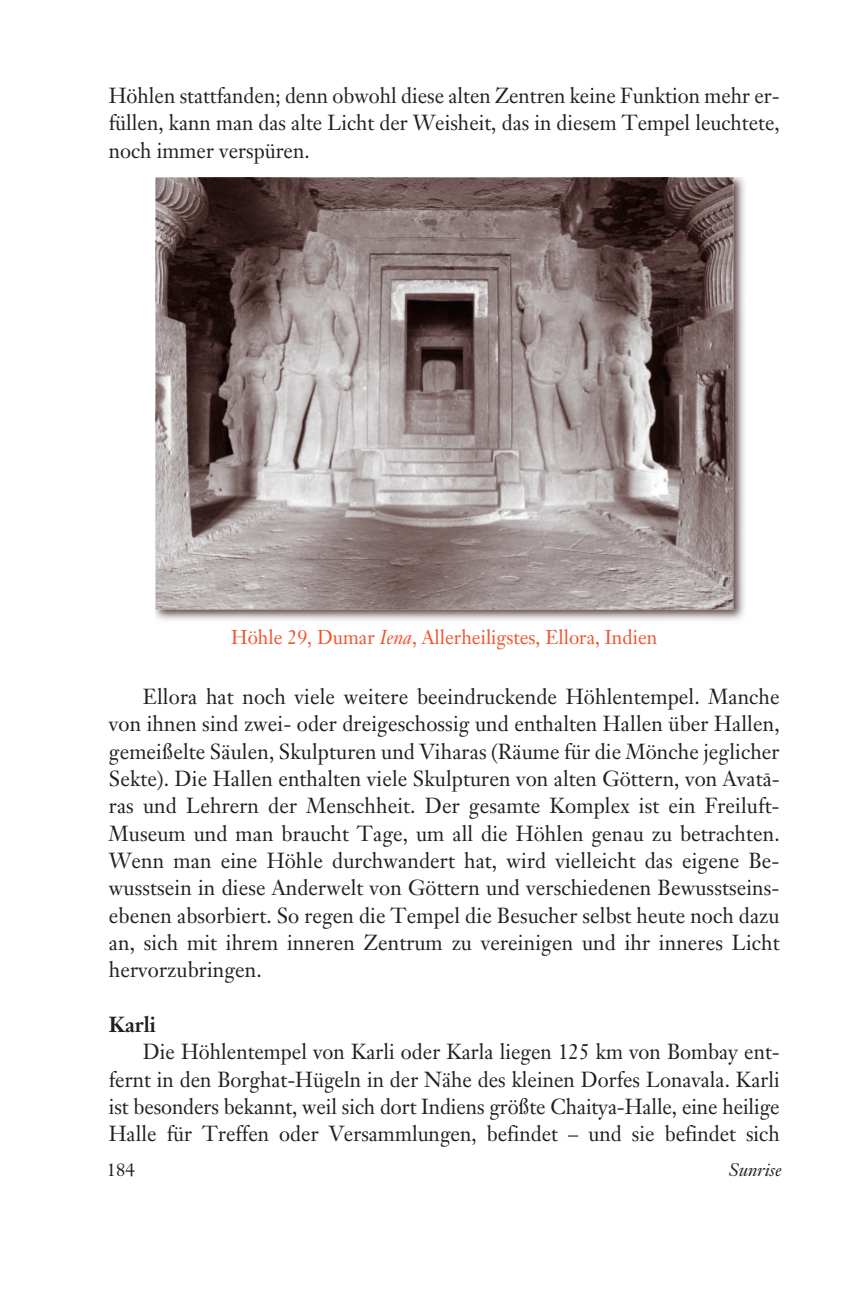
<style>
.page{position:relative;width:862px;height:1299px;background:#fff}
.page>*{position:absolute;margin:0;border:0;box-sizing:border-box;transform-origin:0 0}
.t1{font:21.6px/27.4px "Athos 10";color:#231f20;text-align:justify;scale:.96 1}
.t2{font:21.6px/27.4px "Athos 10";color:#231f20;text-align:justify;scale:.95 1}
.t3{font:700 21.6px "Athos 12";color:#231f20;scale:.95 1}
.t4{font:19.8px "Athos 10";color:#f0532d;scale:.96 1}
.t5{font:italic 18px "Athos 11";color:#231f20}
.t6{font:18px "Athos 10";color:#231f20}
.s1{font-family:"Athos 11";font-style:italic}
.s2{font-family:"Athos 21 Regular Var"}
</style>
<div class="page">
<img style="left:156px;top:178px;width:589px;height:443px">
<p class="t2" style="left:109px;top:84px;width:708px">Höhlen stattfanden; denn obwohl diese alten Zentren keine Funktion mehr er&shy;füllen, kann man das alte Licht der Weisheit, das in diesem Tempel leuchtete, noch immer verspüren.</p>
<p class="t4" style="left:231px;top:628px;width:445px">Höhle 29, Dumar <span class="s1">Iena</span>, Allerheiligstes, Ellora, Indien</p>
<p class="t1" style="left:109px;top:685px;width:700px;text-indent:34px">Ellora hat noch viele weitere beeindruckende Höhlentempel. Manche von ihnen sind zwei- oder dreigeschossig und enthalten Hallen über Hallen, gemeißelte Säulen, Skulpturen und Viharas (Räume für die Mönche jeglicher Sekte). Die Hallen enthalten viele Skulpturen von alten Göttern, von Avat<span class="s2">a&shy;</span>ras und Lehrern der Menschheit. Der gesamte Komplex ist ein Freiluft-Museum und man braucht Tage, um all die Höhlen genau zu betrachten.<br>Wenn man eine Höhle durchwandert hat, wird vielleicht das eigene Be&shy;wusstsein in diese Anderwelt von Göttern und verschiedenen Bewusstseins&shy;ebenen absorbiert. So regen die Tempel die Besucher selbst heute noch dazu an, sich mit ihrem inneren Zentrum zu vereinigen und ihr inneres Licht hervorzubringen.</p>
<p class="t3" style="left:109px;top:1015px;width:51px">Karli</p>
<p class="t2" style="left:109px;top:1040px;width:707px;text-indent:34px">Die Höhlentempel von Karli oder Karla liegen 125 km von Bombay ent&shy;fernt in den Borghat-Hügeln in der Nähe des kleinen Dorfes Lonavala. Karli ist besonders bekannt, weil sich dort Indiens größte Chaitya-Halle, eine heilige Halle für Treffen oder Versammlungen, befindet – und sie befindet sich</p>
<p class="t6" style="left:107px;top:1162px;width:30px">184</p>
<p class="t5" style="left:729px;top:1162px;width:54px">Sunrise</p>
</div>
